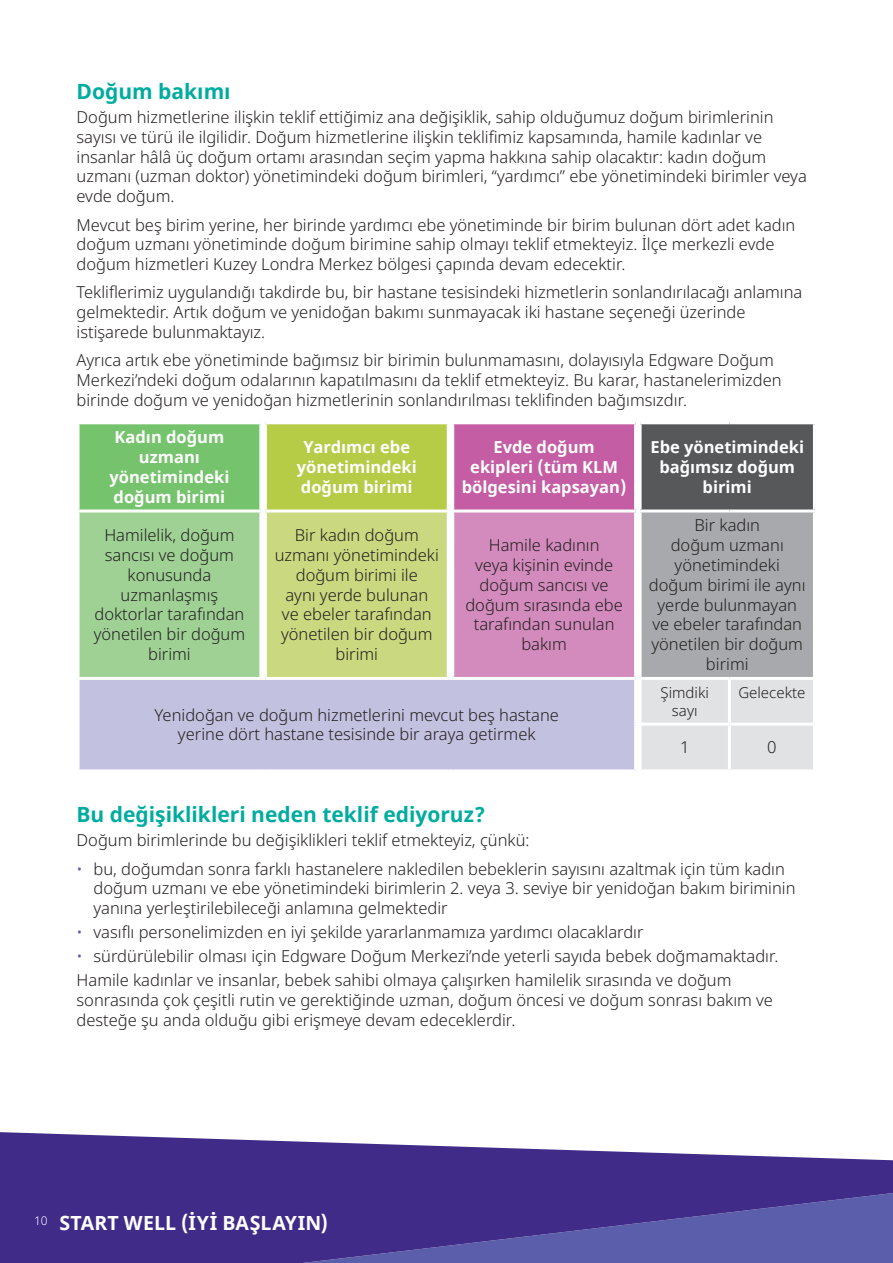
<style>
.page{position:relative;width:893px;height:1263px;background:#fff}
.page>*{position:absolute;margin:0;border:0;box-sizing:border-box;transform-origin:0 0}
.Sub_head{font:700 21px "Noto Sans";color:#00aca0}
.t1{font:700 19.5px "Noto Sans";letter-spacing:.01em;color:#fff}
.Body_copy__2{font:300 16.5px/19.8px "Noto Sans";color:#231f20}
.Body_copy__8{font:300 16.5px/19.8px "Noto Sans";color:#231f20;text-align:center}
.Bulleted_copy{font:300 16.5px/19.8px "Noto Sans";color:#231f20}
.Body_copy__8-2{font:700 16.5px/19.8px "Noto Sans";color:#fff;text-align:center}
.Body_copy__8-3{font:300 15px/18px "Noto Sans";color:#231f20;text-align:center}
.s1{color:#5b5fab}
</style>
<div class="page">
<div style="left:78px;top:423px;width:183px;height:88px;background:#75c36c"></div>
<div style="left:265px;top:423px;width:183px;height:88px;background:#b6cb46"></div>
<div style="left:453px;top:423px;width:183px;height:88px;background:#c45da4"></div>
<div style="left:640px;top:423px;width:174px;height:88px;background:#57585a"></div>
<div style="left:78px;top:511px;width:183px;height:167px;background:#9fd195"></div>
<div style="left:265px;top:511px;width:183px;height:167px;background:#cad87f"></div>
<div style="left:453px;top:511px;width:183px;height:167px;background:#d28bbc"></div>
<div style="left:640px;top:511px;width:174px;height:167px;background:#a8a9ad"></div>
<div style="left:78px;top:678px;width:558px;height:93px;background:#c2c1df"></div>
<hr style="left:77px;top:421px;width:184px;height:3px;background:#fff">
<hr style="left:77px;top:424px;width:3px;height:85px;background:#fff">
<hr style="left:259px;top:424px;width:3px;height:85px;background:#fff">
<hr style="left:265px;top:421px;width:183px;height:3px;background:#fff">
<hr style="left:264px;top:424px;width:3px;height:85px;background:#fff">
<hr style="left:447px;top:424px;width:3px;height:85px;background:#fff">
<hr style="left:453px;top:421px;width:183px;height:3px;background:#fff">
<hr style="left:451px;top:424px;width:3px;height:85px;background:#fff">
<hr style="left:634px;top:424px;width:3px;height:85px;background:#fff">
<hr style="left:640px;top:421px;width:89px;height:3px;background:#fff">
<hr style="left:639px;top:424px;width:3px;height:85px;background:#fff">
<hr style="left:729px;top:421px;width:87px;height:3px;background:#fff">
<hr style="left:813px;top:424px;width:3px;height:85px;background:#fff">
<hr style="left:77px;top:509px;width:184px;height:3px;background:#fff">
<hr style="left:77px;top:512px;width:3px;height:165px;background:#fff">
<hr style="left:259px;top:512px;width:3px;height:165px;background:#fff">
<hr style="left:265px;top:509px;width:183px;height:3px;background:#fff">
<hr style="left:264px;top:512px;width:3px;height:165px;background:#fff">
<hr style="left:447px;top:512px;width:3px;height:165px;background:#fff">
<hr style="left:453px;top:509px;width:183px;height:3px;background:#fff">
<hr style="left:451px;top:512px;width:3px;height:165px;background:#fff">
<hr style="left:634px;top:512px;width:3px;height:165px;background:#fff">
<hr style="left:640px;top:509px;width:89px;height:3px;background:#fff">
<hr style="left:639px;top:512px;width:3px;height:165px;background:#fff">
<hr style="left:729px;top:509px;width:87px;height:3px;background:#fff">
<hr style="left:813px;top:512px;width:3px;height:165px;background:#fff">
<hr style="left:77px;top:680px;width:3px;height:44px;background:#fff">
<hr style="left:77px;top:724px;width:3px;height:45px;background:#fff">
<hr style="left:77px;top:769px;width:184px;height:3px;background:#fff">
<hr style="left:265px;top:769px;width:183px;height:3px;background:#fff">
<hr style="left:453px;top:769px;width:183px;height:3px;background:#fff">
<hr style="left:77px;top:677px;width:184px;height:3px;background:#fff">
<hr style="left:265px;top:677px;width:183px;height:3px;background:#fff">
<hr style="left:453px;top:677px;width:183px;height:3px;background:#fff">
<svg style="left:634px;top:677px;width:179px;height:94px;background:#e4e5e6"></svg>
<hr style="left:640px;top:677px;width:89px;height:3px;background:#fff">
<hr style="left:729px;top:677px;width:87px;height:3px;background:#fff">
<svg style="left:0;top:1132px;width:893px;height:131px;background:#594b9b"></svg>
<p class="Sub_head" style="left:77px;top:77px;width:156px">Doğum bakımı</p>
<p class="Body_copy__2" style="left:77px;top:108px;width:732px">Doğum hizmetlerine ilişkin teklif ettiğimiz ana değişiklik, sahip olduğumuz doğum birimlerinin sayısı ve türü ile ilgilidir. Doğum hizmetlerine ilişkin teklifimiz kapsamında, hamile kadınlar ve insanlar hâlâ üç doğum ortamı arasından seçim yapma hakkına sahip olacaktır: kadın doğum uzmanı (uzman doktor) yönetimindeki doğum birimleri, “yardımcı” ebe yönetimindeki birimler veya evde doğum.</p>
<p class="Body_copy__2" style="left:77px;top:215px;width:720px">Mevcut beş birim yerine, her birinde yardımcı ebe yönetiminde bir birim bulunan dört adet kadın doğum uzmanı yönetiminde doğum birimine sahip olmayı teklif etmekteyiz. İlçe merkezli evde doğum hizmetleri Kuzey Londra Merkez bölgesi çapında devam edecektir.</p>
<p class="Body_copy__2" style="left:77px;top:283px;width:727px">Tekliflerimiz uygulandığı takdirde bu, bir hastane tesisindeki hizmetlerin sonlandırılacağı anlamına gelmektedir. Artık doğum ve yenidoğan bakımı sunmayacak iki hastane seçeneği üzerinde istişarede bulunmaktayız.</p>
<p class="Body_copy__2" style="left:77px;top:351px;width:707px">Ayrıca artık ebe yönetiminde bağımsız bir birimin bulunmamasını, dolayısıyla Edgware Doğum<br>Merkezi’ndeki doğum odalarının kapatılmasını da teklif etmekteyiz. Bu karar, hastanelerimizden birinde doğum ve yenidoğan hizmetlerinin sonlandırılması teklifinden bağımsızdır.</p>
<p class="Body_copy__8-2" style="left:109px;top:428px;width:121px">Kadın doğum uzmanı yönetimindeki doğum birimi</p>
<p class="Body_copy__8-2" style="left:297px;top:437px;width:121px">Yardımcı ebe yönetimindeki doğum birimi</p>
<p class="Body_copy__8-2" style="left:462px;top:437px;width:166px">Evde doğum ekipleri (tüm KLM bölgesini kapsayan)</p>
<p class="Body_copy__8-2" style="left:650px;top:437px;width:155px">Ebe yönetimindeki bağımsız doğum birimi</p>
<p class="Body_copy__8" style="left:94px;top:526px;width:153px">Hamilelik, doğum sancısı ve doğum konusunda uzmanlaşmış doktorlar tarafından yönetilen bir doğum birimi</p>
<p class="Body_copy__8" style="left:275px;top:526px;width:166px">Bir kadın doğum uzmanı yönetimindeki doğum birimi ile<br>aynı yerde bulunan<br>ve ebeler tarafından yönetilen bir doğum birimi</p>
<p class="Body_copy__8" style="left:465px;top:536px;width:159px">Hamile kadının<br>veya kişinin evinde doğum sancısı ve doğum sırasında ebe tarafından sunulan bakım</p>
<p class="Body_copy__8" style="left:649px;top:516px;width:158px">Bir kadın<br>doğum uzmanı yönetimindeki doğum birimi ile aynı yerde bulunmayan ve ebeler tarafından yönetilen bir doğum birimi</p>
<p class="Body_copy__8" style="left:155px;top:705px;width:406px">Yenidoğan ve doğum hizmetlerini mevcut beş hastane yerine dört hastane tesisinde bir araya getirmek</p>
<p class="Body_copy__8-3" style="left:660px;top:683px;width:50px">Şimdiki sayı</p>
<p class="Body_copy__8-3" style="left:738px;top:683px;width:69px">Gelecekte</p>
<p class="Body_copy__8" style="left:680px;top:738px;width:11px">1</p>
<p class="Body_copy__8" style="left:767px;top:738px;width:11px">0</p>
<p class="Sub_head" style="left:77px;top:800px;width:410px">Bu değişiklikleri neden teklif ediyoruz?</p>
<p class="Body_copy__2" style="left:77px;top:831px;width:454px">Doğum birimlerinde bu değişiklikleri teklif etmekteyiz, çünkü:</p>
<p class="Bulleted_copy" style="left:94px;top:859px;width:704px;text-indent:-17px"><span class="s1">•</span> bu, doğumdan sonra farklı hastanelere nakledilen bebeklerin sayısını azaltmak için tüm kadın doğum uzmanı ve ebe yönetimindeki birimlerin 2. veya 3. seviye bir yenidoğan bakım biriminin yanına yerleştirilebileceği anlamına gelmektedir</p>
<p class="Bulleted_copy" style="left:77px;top:923px;width:568px"><span class="s1">•</span> vasıflı personelimizden en iyi şekilde yararlanmamıza yardımcı olacaklardır</p>
<p class="Bulleted_copy" style="left:77px;top:947px;width:703px"><span class="s1">•</span> sürdürülebilir olması için Edgware Doğum Merkezi’nde yeterli sayıda bebek doğmamaktadır.</p>
<p class="Body_copy__2" style="left:77px;top:971px;width:698px">Hamile kadınlar ve insanlar, bebek sahibi olmaya çalışırken hamilelik sırasında ve doğum sonrasında çok çeşitli rutin ve gerektiğinde uzman, doğum öncesi ve doğum sonrası bakım ve desteğe şu anda olduğu gibi erişmeye devam edeceklerdir.</p>
<p class="t1" style="left:34px;top:1209px;width:295px"><sup>10</sup> START WELL (İYİ BAŞLAYIN)</p>
</div>
